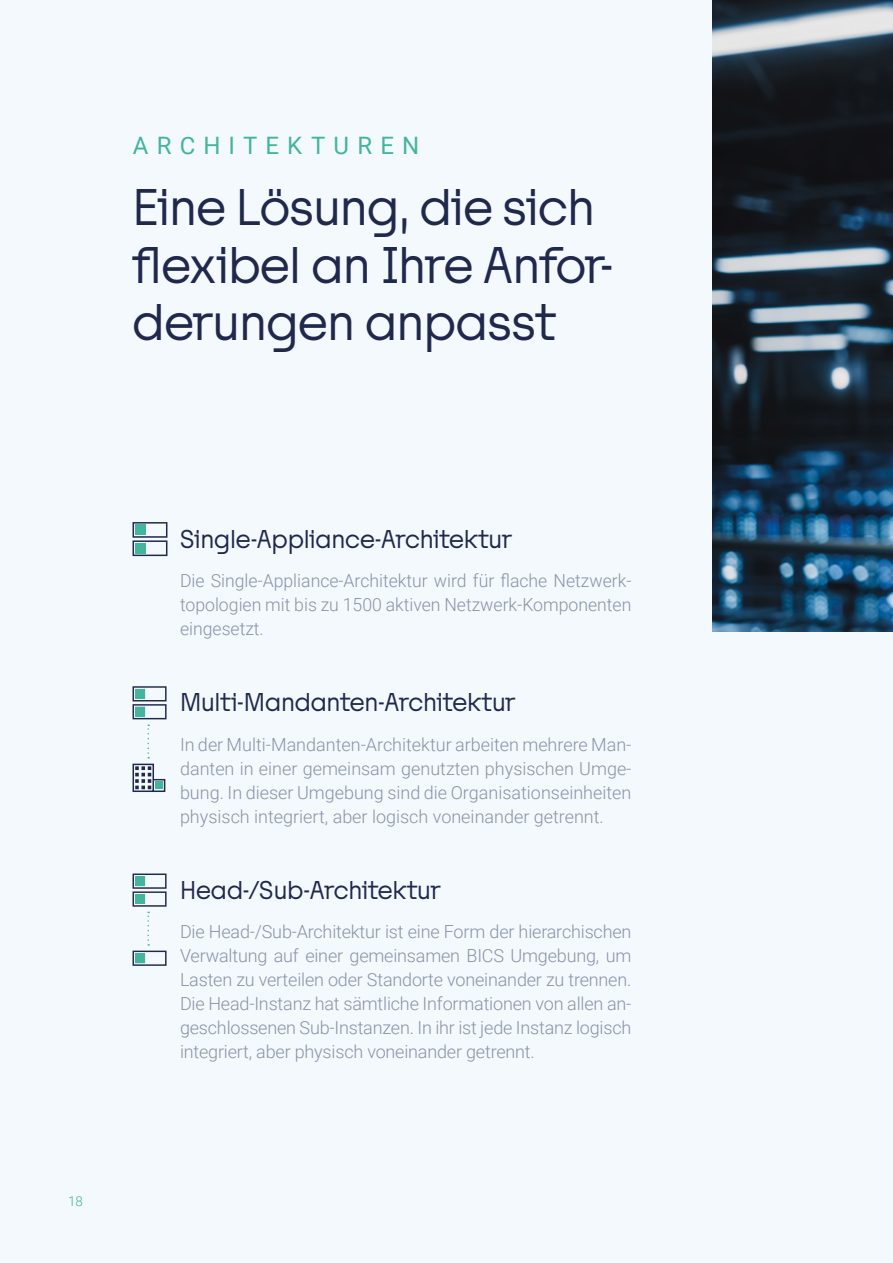
<style>
.page{position:relative;width:893px;height:1263px;background:#f4f9fe}
.page>*{position:absolute;margin:0;border:0;box-sizing:border-box;transform-origin:0 0}
.t1{font:48px/57.6px "Tosh A";letter-spacing:-.015em;color:#20284c}
.t2{font:24px "Tosh A";letter-spacing:-.01em;color:#20284c}
.t3{font:24px "Roboto";letter-spacing:.335em;color:#43b59c}
.t4{font:300 18px/24px "Roboto";color:#8a92a7;text-align:justify}
.t5{font:300 13.5px "Roboto";color:#43b59c}
</style>
<div class="page">
<img style="left:713px;top:0;width:180px;height:631px">
<svg style="left:132px;top:522px;width:36px;height:35px"></svg>
<div style="left:135px;top:543px;width:10px;height:10px;background:#43b59c"></div>
<div style="left:135px;top:525px;width:10px;height:10px;background:#43b59c"></div>
<div style="left:133px;top:764px;width:21px;height:28px;border:2px solid #20284c"></div>
<svg style="left:135px;top:766px;width:31px;height:26px"></svg>
<svg style="left:132px;top:686px;width:35px;height:72px"></svg>
<svg style="left:132px;top:873px;width:35px;height:93px"></svg>
<h2 class="t3" style="left:133px;top:129px;width:288px">ARCHITEKTUREN</h2>
<h1 class="t1" style="left:133px;top:181px;width:481px">Eine Lösung, die sich flexibel an Ihre Anfor&shy;derungen anpasst</h1>
<p class="t5" style="left:68px;top:1192px;width:16px">18</p>
<h2 class="t2" style="left:180px;top:525px;width:333px">Single-Appliance-Architektur</h2>
<p class="t4" style="left:180px;top:568px;width:453px">Die Single-Appliance-Architektur wird für flache Netzwerk&shy;topologien mit bis zu 1500 aktiven Netzwerk-Komponenten eingesetzt.</p>
<h2 class="t2" style="left:180px;top:688px;width:337px">Multi-Mandanten-Architektur</h2>
<p class="t4" style="left:180px;top:731px;width:453px">In der Multi-Mandanten-Architektur arbeiten mehrere Man&shy;danten in einer gemeinsam genutzten physischen Umge&shy;bung. In dieser Umgebung sind die Organisationseinheiten physisch integriert, aber logisch voneinander getrennt.</p>
<h2 class="t2" style="left:180px;top:875px;width:262px">Head-/Sub-Architektur</h2>
<p class="t4" style="left:180px;top:919px;width:453px">Die Head-/Sub-Architektur ist eine Form der hierarchischen Verwaltung auf einer gemeinsamen BICS Umgebung, um Lasten zu verteilen oder Standorte voneinander zu trennen.<br>Die Head-Instanz hat sämtliche Informationen von allen an&shy;geschlossenen Sub-Instanzen. In ihr ist jede Instanz logisch integriert, aber physisch voneinander getrennt.</p>
</div>
